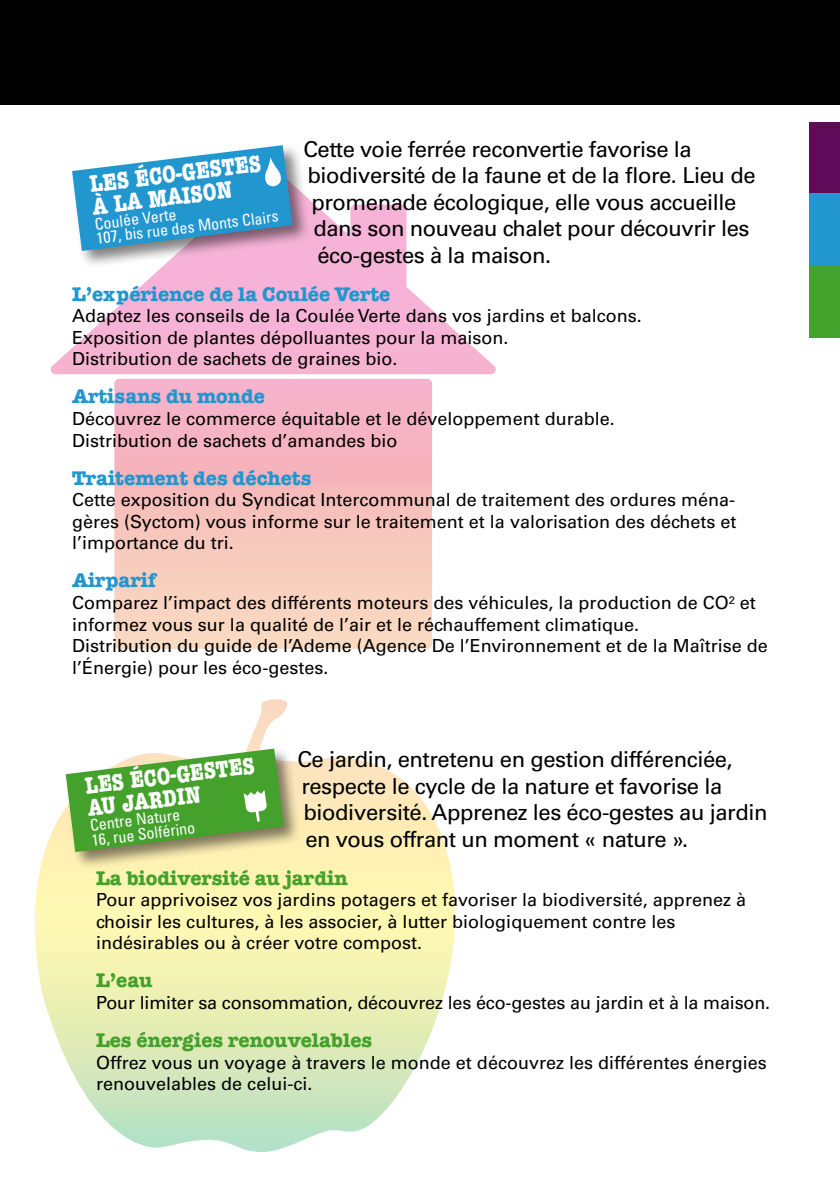
<style>
.page{position:relative;width:840px;height:1191px;background:#fff}
.page>*{position:absolute;margin:0;border:0;box-sizing:border-box;transform-origin:0 0}
.t1{font:700 condensed 24.2px/22.6px "American Typewriter";color:#fff}
.t2{font:700 condensed 24px/22.4px "American Typewriter";color:#fff}
.t3{font:22px/26.4px "Univers";letter-spacing:-.02em;color:#000}
.t4{font:700 20px "American Typewriter";color:#2196cf}
.t5{font:700 20px "American Typewriter";color:#44a12b}
.t6{font:18px/21.6px "Univers";color:#000}
.t7{font:condensed 16px/14.4px "Univers";color:#fff}
</style>
<div class="page">
<svg style="left:50px;top:199px;width:446px;height:450px"></svg>
<svg style="left:35px;top:699px;width:421px;height:453px"></svg>
<div style="left:0;top:0;width:839px;height:105px;background:#000"></div>
<div style="left:69px;top:142px;width:240px;height:126px;background:#000;opacity:.5"></div>
<svg style="left:72px;top:145px;width:220px;height:106px"></svg>
<div style="left:63px;top:746px;width:238px;height:123px;background:#000;opacity:.5"></div>
<svg style="left:66px;top:748px;width:217px;height:104px"></svg>
<div style="left:809px;top:122px;width:30px;height:72px;background:#600b5a"></div>
<div style="left:809px;top:193px;width:30px;height:72px;background:#2196cf"></div>
<div style="left:809px;top:265px;width:30px;height:72px;background:#44a12b"></div>
<p class="t3" style="left:303px;top:136px;width:390px">Cette voie ferrée reconvertie favorise la</p>
<p class="t3" style="left:307px;top:162px;width:449px">biodiversité de la faune et de la flore. Lieu de</p>
<p class="t3" style="left:311px;top:189px;width:426px">promenade écologique, elle vous accueille</p>
<p class="t3" style="left:313px;top:215px;width:437px">dans son nouveau chalet pour découvrir les</p>
<p class="t3" style="left:317px;top:242px;width:235px">éco-gestes à la maison.</p>
<p class="t4" style="left:72px;top:282px;width:319px">L’expérience de la Coulée Verte</p>
<p class="t6" style="left:72px;top:305px;width:571px">Adaptez les conseils de la Coulée Verte dans vos jardins et balcons.<br>Exposition de plantes dépolluantes pour la maison.<br>Distribution de sachets de graines bio.</p>
<p class="t4" style="left:72px;top:385px;width:194px">Artisans du monde</p>
<p class="t6" style="left:72px;top:408px;width:544px">Découvrez le commerce équitable et le développement durable.<br>Distribution de sachets d’amandes bio</p>
<p class="t4" style="left:72px;top:466px;width:241px">Traitement des déchets</p>
<p class="t6" style="left:72px;top:489px;width:665px;text-align:justify">Cette exposition du Syndicat Intercommunal de traitement des ordures ména&shy;gères (Syctom) vous informe sur le traitement et la valorisation des déchets et l’importance du tri.</p>
<p class="t4" style="left:72px;top:569px;width:87px">Airparif</p>
<p class="t6" style="left:72px;top:592px;width:697px">Comparez l’impact des différents moteurs des véhicules, la production de CO² et informez vous sur la qualité de l’air et le réchauffement climatique.<br>Distribution du guide de l’Ademe (Agence De l’Environnement et de la Maîtrise de l’Énergie) pour les éco-gestes.</p>
<h1 class="t1" style="left:88px;top:173px;width:174px;rotate:-7deg">Les éco-gestes à la maison</h1>
<p class="t7" style="left:94px;top:217px;width:185px;rotate:-7deg">Coulée Verte<br>107, bis rue des Monts Clairs</p>
<p class="t3" style="left:297px;top:746px;width:471px">Ce jardin, entretenu en gestion différenciée, respecte le cycle de la nature et favorise la biodiversité. Apprenez les éco-gestes au jardin en vous offrant un moment « nature ».</p>
<p class="t5" style="left:96px;top:866px;width:253px">La biodiversité au jardin</p>
<p class="t6" style="left:96px;top:889px;width:651px">Pour apprivoisez vos jardins potagers et favoriser la biodiversité, apprenez à choisir les cultures, à les associer, à lutter biologiquement contre les indésirables ou à créer votre compost.</p>
<p class="t5" style="left:96px;top:969px;width:58px">L’eau</p>
<p class="t6" style="left:96px;top:992px;width:675px">Pour limiter sa consommation, découvrez les éco-gestes au jardin et à la maison.</p>
<p class="t5" style="left:96px;top:1028px;width:278px">Les énergies renouvelables</p>
<p class="t6" style="left:96px;top:1051px;width:672px">Offrez vous un voyage à travers le monde et découvrez les différentes énergies renouvelables de celui-ci.</p>
<h2 class="t2" style="left:84px;top:774px;width:172px;rotate:-7deg">Les éco-gestes au jardin</h2>
<p class="t7" style="left:89px;top:817px;width:105px;line-height:15px;rotate:-7deg">Centre Nature<br>16, rue Solférino</p>
</div>
